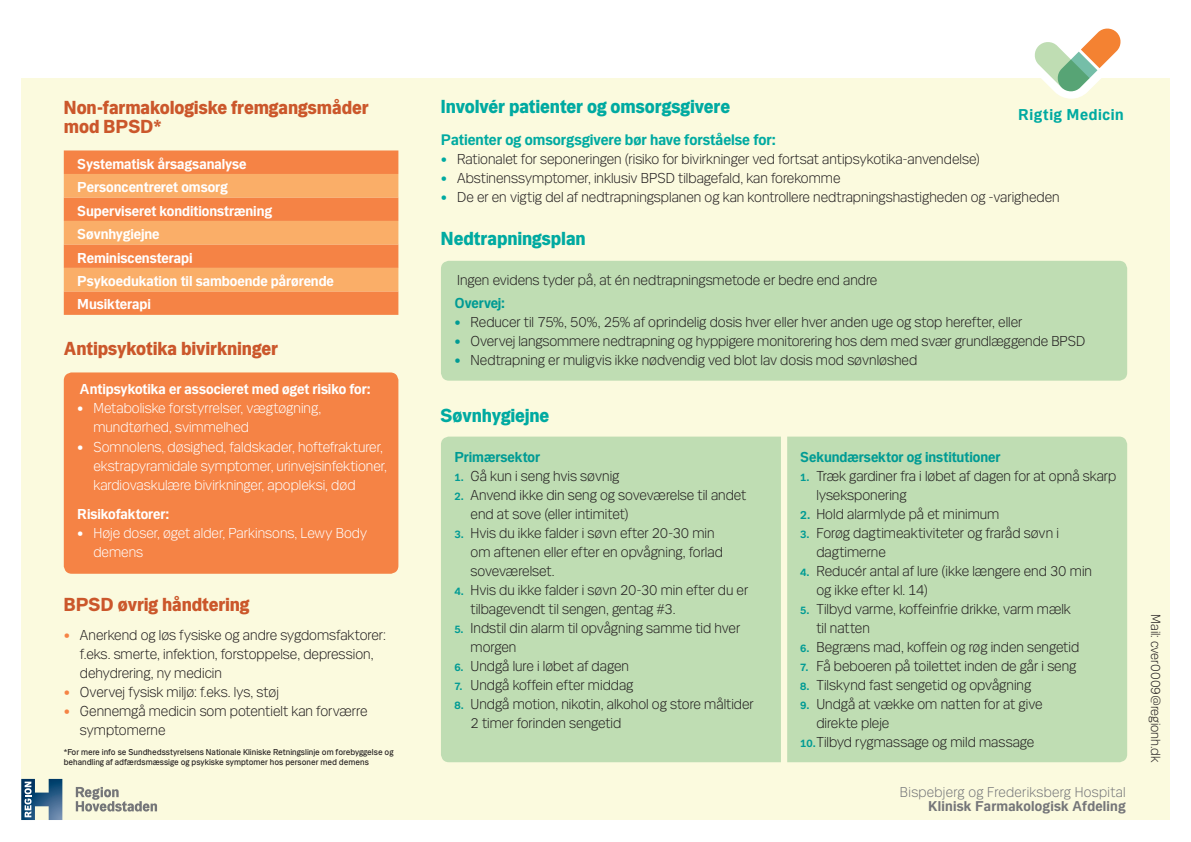
<style>
.page{position:relative;width:1191px;height:842px;background:#fff}
.page>*{position:absolute;margin:0;border:0;box-sizing:border-box;transform-origin:0 0}
.Heading{font:800 20px/19px "Mari";letter-spacing:-.005em;color:#cb572b}
.Heading-2{font:800 20px "Mari";letter-spacing:-.005em;color:#00aaa1}
.t1{font:700 16.6px "Mari";letter-spacing:.035em;color:#00aaa1}
.Subheading{font:700 16.1px "Mari";letter-spacing:-.005em;color:#00aaa1}
.Numbered_bullett{font:300 15.2px/19px "Mari";color:#231f20}
.Bullett_span{font:300 15.2px/19px "Mari";color:#231f20}
.Bullett_span-2{font:300 15.2px/19px "Mari";color:#fff}
.Subheading-2{font:700 15.2px "Mari";letter-spacing:-.005em;color:#fff}
.Subheading-3{font:700 15.2px "Mari";letter-spacing:-.005em;color:#009b94}
.Bullett_span-3{font:300 15px/14.5px "Mari";letter-spacing:.02em;color:#757679;text-align:right}
.Bullett_span-4{font:300 14px "Mari";color:#231f20}
.t2{font:9px/10.8px "Mari";color:#231f20}
.s1{color:#f58345}
.s2{color:#00aaa1}
.s3{color:#009b94}
.s4{font-weight:700;font-size:11.4px;color:#009b94}
.s5{font-weight:700;font-size:12.4px;color:#009b94}
.s6{font-weight:700}
</style>
<div class="page">
<div style="left:21px;top:79px;width:1148px;height:741px;background:#fbfade"></div>
<div style="left:64px;top:372px;width:334px;height:202px;background:#f58345;border-radius:8px"></div>
<div style="left:441px;top:261px;width:686px;height:120px;background:#bfddb3;border-radius:8px"></div>
<div style="left:441px;top:437px;width:340px;height:325px;background:#bfddb3"></div>
<div style="left:787px;top:437px;width:340px;height:325px;background:#bfddb3"></div>
<svg style="left:76px;top:787px;width:81px;height:24px"></svg>
<svg style="left:21px;top:779px;width:41px;height:41px"></svg>
<div style="left:64px;top:150px;width:334px;height:165px;background:#f58345"></div>
<svg style="left:64px;top:174px;width:334px;height:117px;background:#f79d5a"></svg>
<svg style="left:1012px;top:28px;width:135px;height:71px"></svg>
<p class="Heading" style="left:64px;top:98px;width:306px">Non-farmakologiske fremgangsmåder mod BPSD*</p>
<p class="Subheading-2" style="left:77px;top:155px;width:171px">Systematisk årsagsanalyse</p>
<p class="Subheading-2" style="left:77px;top:178px;width:152px">Personcentreret omsorg</p>
<p class="Subheading-2" style="left:77px;top:202px;width:196px">Superviseret konditionstræning</p>
<p class="Subheading-2" style="left:77px;top:225px;width:84px">Søvnhygiejne</p>
<p class="Subheading-2" style="left:77px;top:249px;width:117px">Reminiscensterapi</p>
<p class="Subheading-2" style="left:77px;top:272px;width:258px">Psykoedukation til samboende pårørende</p>
<p class="Subheading-2" style="left:77px;top:295px;width:75px">Musikterapi</p>
<p class="Heading" style="left:64px;top:339px;width:216px">Antipsykotika bivirkninger</p>
<p class="Subheading-2" style="left:80px;top:380px;width:292px">Antipsykotika er associeret med øget risiko for:</p>
<p class="Bullett_span-2" style="left:93px;top:398px;width:229px;text-indent:-16px">• Metaboliske forstyrrelser, vægtøgning, mundtørhed, svimmelhed</p>
<p class="Bullett_span-2" style="left:93px;top:436px;width:295px;text-indent:-16px">• Somnolens, døsighed, faldskader, hoftefrakturer, ekstrapyramidale symptomer, urinvejsinfektioner, kardiovaskulære bivirkninger, apopleksi, død</p>
<p class="Subheading-2" style="left:77px;top:505px;width:93px">Risikofaktorer:</p>
<p class="Bullett_span-2" style="left:93px;top:523px;width:275px;text-indent:-16px">• Høje doser, øget alder, Parkinsons, Lewy Body demens</p>
<p class="Heading" style="left:64px;top:595px;width:187px">BPSD øvrig håndtering</p>
<p class="Bullett_span" style="left:80px;top:625px;width:307px;text-indent:-16px"><span class="s1">•</span> Anerkend og løs fysiske og andre sygdomsfaktorer: f.eks. smerte, infektion, forstoppelse, depression, dehydrering, ny medicin</p>
<p class="Bullett_span" style="left:64px;top:682px;width:217px"><span class="s1">•</span> Overvej fysisk miljø: f.eks. lys, støj</p>
<p class="Bullett_span" style="left:80px;top:701px;width:289px;text-indent:-16px"><span class="s1">•</span> Gennemgå medicin som potentielt kan forværre symptomerne</p>
<p class="t2" style="left:64px;top:746px;width:331px">*For mere info se Sundhedsstyrelsens Nationale Kliniske Retningslinje om forebyggelse og behandling af adfærdsmæssige og psykiske symptomer hos personer med demens</p>
<p class="Heading-2" style="left:441px;top:94px;width:291px">Involvér patienter og omsorgsgivere</p>
<p class="Subheading" style="left:441px;top:130px;width:336px">Patienter og omsorgsgivere bør have forståelse for:</p>
<p class="Bullett_span" style="left:441px;top:149px;width:540px"><span class="s2">•</span> Rationalet for seponeringen (risiko for bivirkninger ved fortsat antipsykotika-anvendelse)</p>
<p class="Bullett_span" style="left:441px;top:168px;width:401px"><span class="s2">•</span> Abstinenssymptomer, inklusiv BPSD tilbagefald, kan forekomme</p>
<p class="Bullett_span" style="left:441px;top:187px;width:620px"><span class="s2">•</span> De er en vigtig del af nedtrapningsplanen og kan kontrollere nedtrapningshastigheden og -varigheden</p>
<p class="Heading-2" style="left:441px;top:225px;width:146px">Nedtrapningsplan</p>
<p class="Bullett_span" style="left:457px;top:270px;width:422px">Ingen evidens tyder på, at én nedtrapningsmetode er bedre end andre</p>
<p class="Subheading-3" style="left:454px;top:294px;width:52px">Overvej:</p>
<p class="Bullett_span" style="left:454px;top:312px;width:569px"><span class="s3">•</span> Reducer til 75%, 50%, 25% af oprindelig dosis hver eller hver anden uge og stop herefter, eller</p>
<p class="Bullett_span" style="left:454px;top:331px;width:632px"><span class="s3">•</span> Overvej langsommere nedtrapning og hyppigere monitorering hos dem med svær grundlæggende BPSD</p>
<p class="Bullett_span" style="left:454px;top:350px;width:464px"><span class="s3">•</span> Nedtrapning er muligvis ikke nødvendig ved blot lav dosis mod søvnløshed</p>
<p class="t1" style="left:1018px;top:105px;width:107px">Rigtig Medicin</p>
<p class="Heading-2" style="left:441px;top:403px;width:110px">Søvnhygiejne</p>
<p class="Subheading-3" style="left:454px;top:448px;width:87px">Primærsektor</p>
<p class="Numbered_bullett" style="left:454px;top:466px;width:166px"><span class="s4">1.</span> Gå kun i seng hvis søvnig</p>
<p class="Numbered_bullett" style="left:470px;top:485px;width:277px;text-indent:-16px"><span class="s4">2.</span> Anvend ikke din seng og soveværelse til andet end at sove (eller intimitet)</p>
<p class="Numbered_bullett" style="left:470px;top:523px;width:254px;text-indent:-16px"><span class="s4">3.</span> Hvis du ikke falder i søvn efter 20-30 min om aftenen eller efter en opvågning, forlad soveværelset.</p>
<p class="Numbered_bullett" style="left:470px;top:580px;width:279px;text-indent:-16px"><span class="s4">4.</span> Hvis du ikke falder i søvn 20-30 min efter du er tilbagevendt til sengen, gentag #3.</p>
<p class="Numbered_bullett" style="left:470px;top:618px;width:271px;text-indent:-16px"><span class="s4">5.</span> Indstil din alarm til opvågning samme tid hver morgen</p>
<p class="Numbered_bullett" style="left:454px;top:656px;width:176px"><span class="s4">6.</span> Undgå lure i løbet af dagen</p>
<p class="Numbered_bullett" style="left:454px;top:675px;width:181px"><span class="s4">7.</span> Undgå koffein efter middag</p>
<p class="Numbered_bullett" style="left:470px;top:694px;width:285px;text-indent:-16px"><span class="s4">8.</span> Undgå motion, nikotin, alkohol og store måltider<br>2 timer forinden sengetid</p>
<p class="Subheading-3" style="left:800px;top:448px;width:202px">Sekundærsektor og institutioner</p>
<p class="Numbered_bullett" style="left:816px;top:466px;width:301px;text-indent:-16px"><span class="s4">1.</span> Træk gardiner fra i løbet af dagen for at opnå skarp lyseksponering</p>
<p class="Numbered_bullett" style="left:800px;top:504px;width:201px"><span class="s5">2.</span> Hold alarmlyde på et minimum</p>
<p class="Numbered_bullett" style="left:816px;top:523px;width:244px;text-indent:-16px"><span class="s4">3.</span> Forøg dagtimeaktiviteter og fraråd søvn i dagtimerne</p>
<p class="Numbered_bullett" style="left:816px;top:561px;width:277px;text-indent:-16px"><span class="s4">4.</span> Reducér antal af lure (ikke længere end 30 min og ikke efter kl. 14)</p>
<p class="Numbered_bullett" style="left:816px;top:599px;width:256px;text-indent:-16px"><span class="s4">5.</span> Tilbyd varme, koffeinfrie drikke, varm mælk til natten</p>
<p class="Numbered_bullett" style="left:800px;top:637px;width:280px"><span class="s4">6.</span> Begræns mad, koffein og røg inden sengetid</p>
<p class="Numbered_bullett" style="left:800px;top:656px;width:278px"><span class="s4">7.</span> Få beboeren på toilettet inden de går i seng</p>
<p class="Numbered_bullett" style="left:800px;top:675px;width:232px"><span class="s4">8.</span> Tilskynd fast sengetid og opvågning</p>
<p class="Numbered_bullett" style="left:816px;top:694px;width:228px;text-indent:-16px"><span class="s4">9.</span> Undgå at vække om natten for at give direkte pleje</p>
<p class="Numbered_bullett" style="left:800px;top:732px;width:236px"><span class="s4">10.</span>Tilbyd rygmassage og mild massage</p>
<p class="Bullett_span-3" style="left:900px;top:784px;width:227px">Bispebjerg og Frederiksberg Hospital<br><span class="s6">Klinisk Farmakologisk Afdeling</span></p>
<p class="Bullett_span-4" style="left:1164px;top:614px;width:150px;rotate:90deg">Mail: cver0009@regionh.dk</p>
</div>
